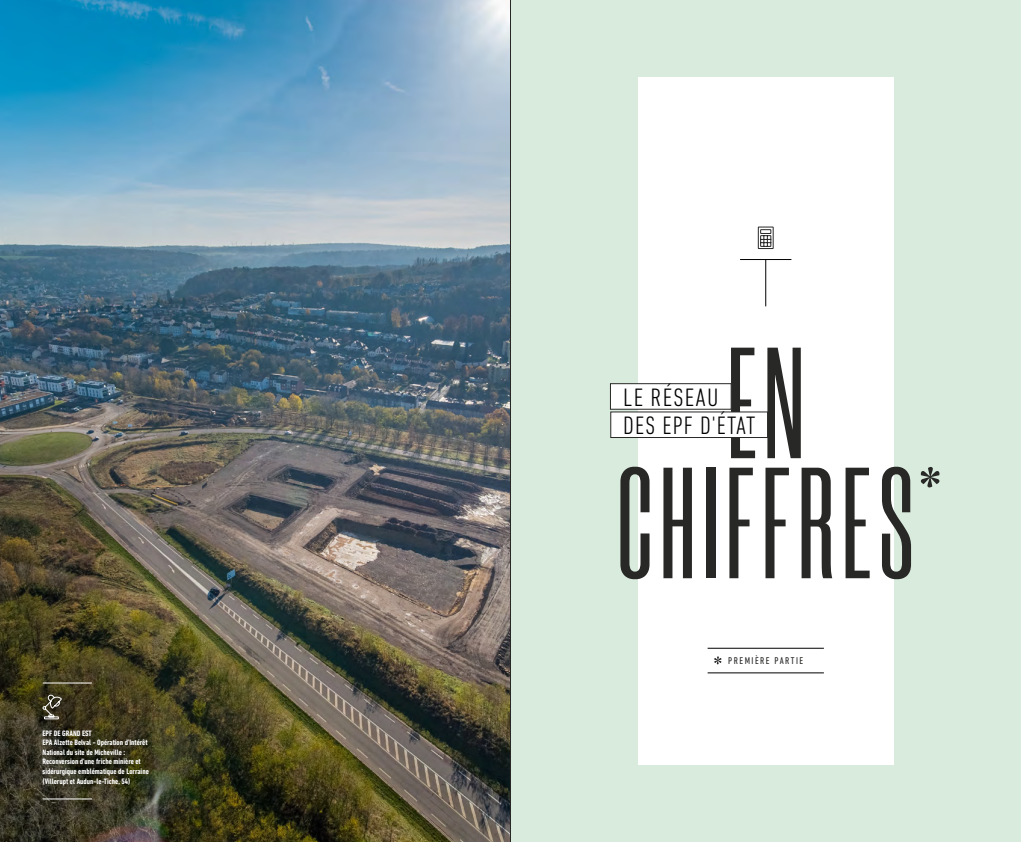
<style>
.page{position:relative;width:1021px;height:842px;background:#fff}
.page>*{position:absolute;margin:0;border:0;box-sizing:border-box;transform-origin:0 0}
.t1{font:500 158.1px/120px "Morganite";letter-spacing:.05em;color:#282827;text-align:center}
.t2{font:300 condensed 25.6px/28.3px "DIN Next LT Pro";letter-spacing:.05em;color:#000;scale:1.04 1}
.t3{font:condensed 10px "DIN Next LT Pro";letter-spacing:.15em;color:#282827}
.t4{font:700 condensed 8px/9.6px "DIN Next LT Pro";color:#fff}
</style>
<div class="page">
<div style="left:510px;top:0;width:510px;height:842px;background:#d9ebdc"></div>
<div style="left:638px;top:77px;width:255px;height:687px;background:#fff"></div>
<img style="left:0;top:0;width:510px;height:842px">
<svg style="left:610px;top:383px;width:157px;height:55px"></svg>
<svg style="left:920px;top:467px;width:19px;height:20px"></svg>
<svg style="left:714px;top:656px;width:7px;height:8px"></svg>
<hr style="left:740px;top:259px;width:51px;height:1px;background:#000">
<hr style="left:765px;top:260px;width:1px;height:46px;background:#000">
<svg style="left:757px;top:227px;width:16px;height:22px"></svg>
<hr style="left:707px;top:673px;width:116px;height:1px;background:#000">
<hr style="left:707px;top:648px;width:116px;height:1px;background:#000">
<svg style="left:42px;top:693px;width:21px;height:27px"></svg>
<hr style="left:43px;top:798px;width:49px;height:1px;background:#fff">
<hr style="left:43px;top:682px;width:49px;height:1px;background:#fff">
<hr style="left:510px;top:0;width:1px;height:842px;background:#282827">
<p class="t4" style="left:43px;top:728px;width:108px">EPF DE GRAND EST<br>EPA Alzette Belval - Opération d'Intérêt National du site de Micheville :<br>Reconversion d'une friche minière et sidérurgique emblématique de Lorraine (Villerupt et Audun-le-Tiche, 54)</p>
<h1 class="t1" style="left:617px;top:345px;width:298px">EN<br>CHIFFRES</h1>
<h2 class="t2" style="left:623px;top:383px;width:129px">LE RÉSEAU<br>DES EPF D'ÉTAT</h2>
<p class="t3" style="left:728px;top:655px;width:77px">PREMIÈRE PARTIE</p>
</div>
